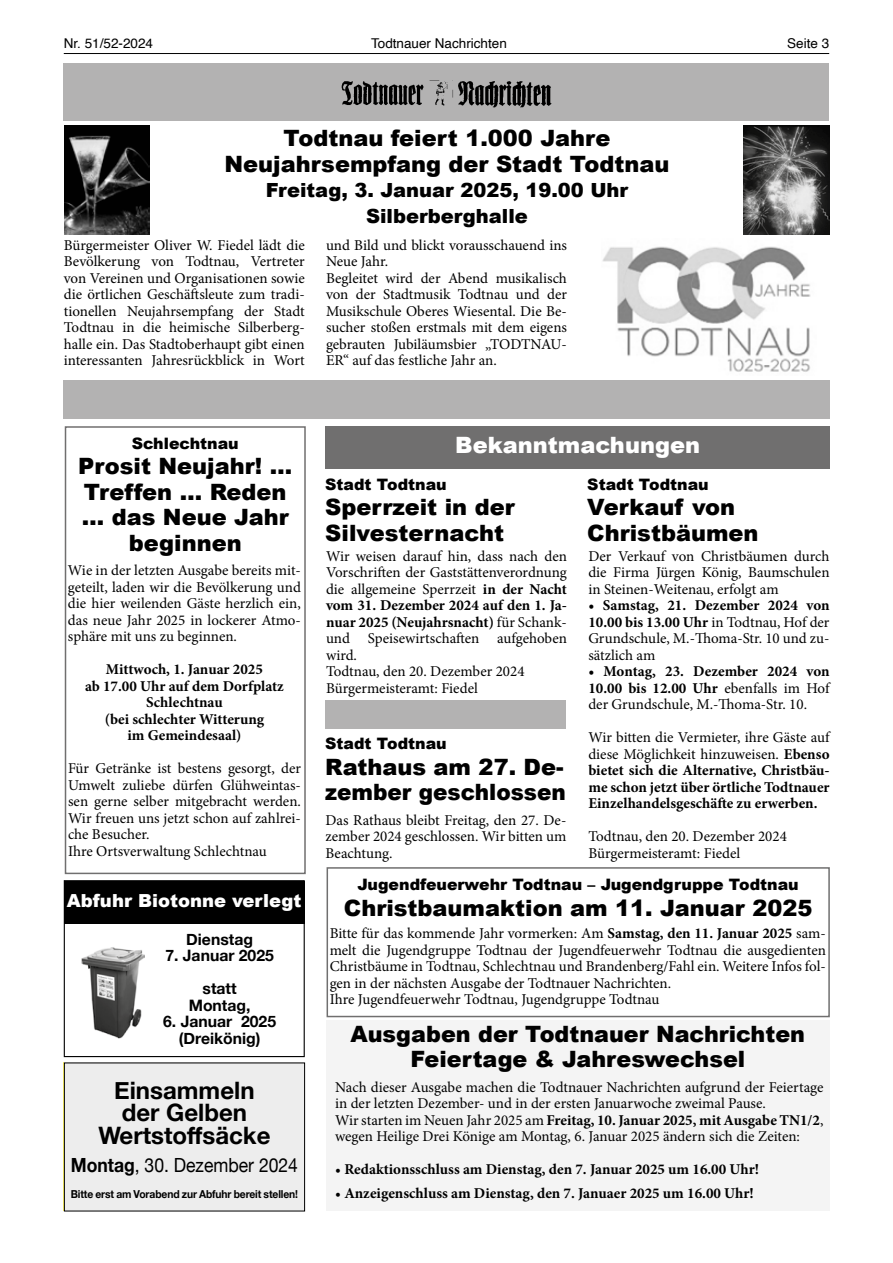
<style>
.page{position:relative;width:893px;height:1263px;background:#fff}
.page>*{position:absolute;margin:0;border:0;box-sizing:border-box;transform-origin:0 0}
.t1{font:700 24px/22.5px "Helvetica Neue";color:#000;text-align:center}
.t2{font:900 22.5px/25.5px "Arial";color:#000;text-align:center}
.t3{font:900 22.5px "Arial";color:#fff}
.t4{font:900 19.5px/25.5px "Arial";color:#000;text-align:center}
.t5{font:19.5px "Helvetica Neue";color:#000;scale:.9 1}
.t6{font:900 18px "Arial";color:#fff}
.t7{font:900 15.75px "Arial";color:#000}
.t8{font:700 15.75px/33px "Helvetica Neue";color:#000;text-align:center}
.t9{font:15px/16.5px "Minion Pro";color:#000}
.t10{font:700 15px/16.5px "Minion Pro";color:#000;text-align:center}
.t11{font:13.5px "Helvetica";color:#000}
.t12{font:700 10.95px "Helvetica Neue";letter-spacing:-.01em;color:#000;scale:.94 1}
.s1{font-weight:700}
.s2{font-weight:400}
</style>
<div class="page">
<hr style="left:64px;top:53px;width:765px;height:1px;background:#000">
<div style="left:64px;top:64px;width:765px;height:57px;background:#b3b2b2"></div>
<img style="left:341px;top:80px;width:211px;height:28px">
<div style="left:326px;top:1021px;width:504px;height:190px;background:#f4f4f4"></div>
<div style="left:325px;top:426px;width:505px;height:43px;background:#706f6f"></div>
<div style="left:327px;top:867px;width:503px;height:150px;border:2px solid #706f6f"></div>
<div style="left:65px;top:426px;width:241px;height:448px;border:2px solid #706f6f"></div>
<img style="left:64px;top:125px;width:85px;height:110px">
<img style="left:602px;top:246px;width:209px;height:126px">
<div style="left:64px;top:380px;width:766px;height:39px;background:#b3b2b2"></div>
<div style="left:325px;top:701px;width:241px;height:28px;background:#b3b2b2"></div>
<div style="left:64px;top:1063px;width:241px;height:148px;background:#ededed"></div>
<div style="left:64px;top:1062px;width:241px;height:149px;border:1px solid #000"></div>
<img style="left:81px;top:947px;width:64px;height:92px">
<div style="left:64px;top:880px;width:241px;height:177px;border:1px solid #000"></div>
<div style="left:64px;top:881px;width:241px;height:43px;background:#000"></div>
<img style="left:744px;top:125px;width:85px;height:110px">
<p class="t11" style="left:64px;top:33px;width:91px">Nr. 51/52-2024</p>
<p class="t11" style="left:371px;top:33px;width:137px">Todtnauer Nachrichten</p>
<p class="t11" style="left:787px;top:33px;width:44px">Seite 3</p>
<h2 class="t2" style="left:224px;top:125px;width:447px">Todtnau feiert 1.000 Jahre<br>Neujahrsempfang der Stadt Todtnau</h2>
<h3 class="t4" style="left:266px;top:177px;width:364px">Freitag, 3. Januar 2025, 19.00 Uhr<br>Silberberghalle</h3>
<p class="t9" style="left:64px;top:237px;width:242px;text-align:justify">Bürgermeister Oliver W. Fiedel lädt die Bevölkerung von Todtnau, Vertreter von Vereinen und Organisationen sowie die örtlichen Geschäftsleute zum tradi&shy;tionellen Neujahrsempfang der Stadt Todtnau in die heimische Silberberg&shy;halle ein. Das Stadtoberhaupt gibt einen interessanten Jahresrückblick in Wort</p>
<p class="t9" style="left:326px;top:237px;width:242px">und Bild und blickt vorausschauend ins Neue Jahr.<br>Begleitet wird der Abend musikalisch von der Stadtmusik Todtnau und der Musikschule Oberes Wiesental. Die Be&shy;sucher stoßen erstmals mit dem eigens gebrauten Jubiläumsbier „TODTNAU-ER“ auf das festliche Jahr an.</p>
<p class="t7" style="left:132px;top:432px;width:109px">Schlechtnau</p>
<h2 class="t2" style="left:78px;top:453px;width:216px">Prosit Neujahr! …<br>Treffen … Reden … das Neue Jahr beginnen</h2>
<p class="t9" style="left:68px;top:562px;width:234px;text-align:justify">Wie in der letzten Ausgabe bereits mit&shy;geteilt, laden wir die Bevölkerung und die hier weilenden Gäste herzlich ein, das neue Jahr 2025 in lockerer Atmo&shy;sphäre mit uns zu beginnen.</p>
<p class="t10" style="left:85px;top:661px;width:200px">Mittwoch, 1. Januar 2025<br>ab 17.00 Uhr auf dem Dorfplatz<br>Schlechtnau<br>(bei schlechter Witterung<br>im Gemeindesaal)</p>
<p class="t9" style="left:68px;top:760px;width:234px">Für Getränke ist bestens gesorgt, der Umwelt zuliebe dürfen Glühweintas&shy;sen gerne selber mitgebracht werden.<br>Wir freuen uns jetzt schon auf zahlrei&shy;che Besucher.<br>Ihre Ortsverwaltung Schlechtnau</p>
<p class="t6" style="left:67px;top:887px;width:236px">Abfuhr Biotonne verlegt</p>
<p class="t8" style="left:186px;top:923px;width:68px">Dienstag</p>
<p class="t8" style="left:165px;top:940px;width:110px">7. Januar 2025 statt</p>
<p class="t8" style="left:189px;top:989px;width:63px">Montag,</p>
<p class="t8" style="left:163px;top:1014px;width:114px;line-height:16.5px">6. Januar 2025 (Dreikönig)</p>
<h1 class="t1" style="left:98px;top:1080px;width:174px">Einsammeln der Gelben<br>Wertstoffsäcke</h1>
<h3 class="t5" style="left:71px;top:1151px;width:254px"><span class="s1">Montag</span>, 30. Dezember 2024</h3>
<p class="t12" style="left:71px;top:1185px;width:243px">Bitte erst am Vorabend zur Abfuhr bereit stellen!</p>
<h2 class="t3" style="left:455px;top:429px;width:246px">Bekanntmachungen</h2>
<p class="t7" style="left:325px;top:472px;width:123px">Stadt Todtnau</p>
<h2 class="t2" style="left:325px;top:494px;width:191px;text-align:left">Sperrzeit in der<br>Silvesternacht</h2>
<p class="t9" style="left:326px;top:548px;width:242px">Wir weisen darauf hin, dass nach den<br>Vorschriften der Gaststättenverordnung die allgemeine Sperrzeit <span class="s1">in der Nacht vom 31. Dezember 2024 auf den 1. Ja&shy;nuar 2025 (Neujahrsnacht)</span> für Schank&shy;und Speisewirtschaften aufgehoben wird.<br>Todtnau, den 20. Dezember 2024<br>Bürgermeisteramt: Fiedel</p>
<p class="t7" style="left:325px;top:732px;width:123px">Stadt Todtnau</p>
<h2 class="t2" style="left:325px;top:753px;width:242px;text-align:left">Rathaus am 27. De&shy;zember geschlossen</h2>
<p class="t9" style="left:325px;top:812px;width:242px;text-align:justify">Das Rathaus bleibt Freitag, den 27. De&shy;zember 2024 geschlossen. Wir bitten um Beachtung.</p>
<p class="t7" style="left:587px;top:472px;width:123px">Stadt Todtnau</p>
<h2 class="t2" style="left:587px;top:494px;width:173px;text-align:left">Verkauf von<br>Christbäumen</h2>
<p class="t9" style="left:588px;top:548px;width:243px;text-align:justify">Der Verkauf von Christbäumen durch die Firma Jürgen König, Baumschulen in Steinen-Weitenau, erfolgt am</p>
<p class="t9" style="left:588px;top:597px;width:243px;text-align:justify"><span class="s1">• Samstag, 21. Dezember 2024 von 10.00 bis 13.00 Uhr</span> in Todtnau, Hof der Grundschule, M.-Thoma-Str. 10 und zu&shy;sätzlich am</p>
<p class="t9" style="left:588px;top:663px;width:243px;text-align:justify"><span class="s1">• Montag, 23. Dezember 2024 von 10.00 bis 12.00 Uhr</span> ebenfalls im Hof der Grundschule, M.-Thoma-Str. 10.</p>
<p class="t10" style="left:588px;top:729px;width:243px;text-align:justify"><span class="s2">Wir bitten die Vermieter, ihre Gäste auf diese Möglichkeit hinzuweisen.</span> Ebenso bietet sich die Alternative, Christbäu&shy;me schon jetzt über örtliche Todtnauer Einzelhandelsgeschäfte zu erwerben.</p>
<p class="t9" style="left:588px;top:828px;width:200px">Todtnau, den 20. Dezember 2024<br>Bürgermeisteramt: Fiedel</p>
<p class="t7" style="left:358px;top:873px;width:443px">Jugendfeuerwehr Todtnau – Jugendgruppe Todtnau</p>
<h2 class="t2" style="left:344px;top:894px;width:470px">Christbaumaktion am 11. Januar 2025</h2>
<p class="t9" style="left:330px;top:925px;width:498px">Bitte für das kommende Jahr vormerken: Am <span class="s1">Samstag, den 11. Januar 2025</span> sam&shy;melt die Jugendgruppe Todtnau der Jugendfeuerwehr Todtnau die ausgedienten Christbäume in Todtnau, Schlechtnau und Brandenberg/Fahl ein. Weitere Infos fol&shy;gen in der nächsten Ausgabe der Todtnauer Nachrichten.<br>Ihre Jugendfeuerwehr Todtnau, Jugendgruppe Todtnau</p>
<h2 class="t2" style="left:351px;top:1020px;width:456px">Ausgaben der Todtnauer Nachrichten<br>Feiertage &amp; Jahreswechsel</h2>
<p class="t9" style="left:335px;top:1078px;width:490px">Nach dieser Ausgabe machen die Todtnauer Nachrichten aufgrund der Feiertage in der letzten Dezember- und in der ersten Januarwoche zweimal Pause.<br>Wir starten im Neuen Jahr 2025 am <span class="s1">Freitag, 10. Januar 2025, mit Ausgabe TN1/2</span>, wegen Heilige Drei Könige am Montag, 6. Januar 2025 ändern sich die Zeiten:</p>
<p class="t10" style="left:335px;top:1161px;width:426px"><span class="s2">•</span> Redaktionsschluss am Dienstag, den 7. Januar 2025 um 16.00 Uhr!</p>
<p class="t10" style="left:335px;top:1185px;width:420px"><span class="s2">•</span> Anzeigenschluss am Dienstag, den 7. Januaer 2025 um 16.00 Uhr!</p>
</div>
